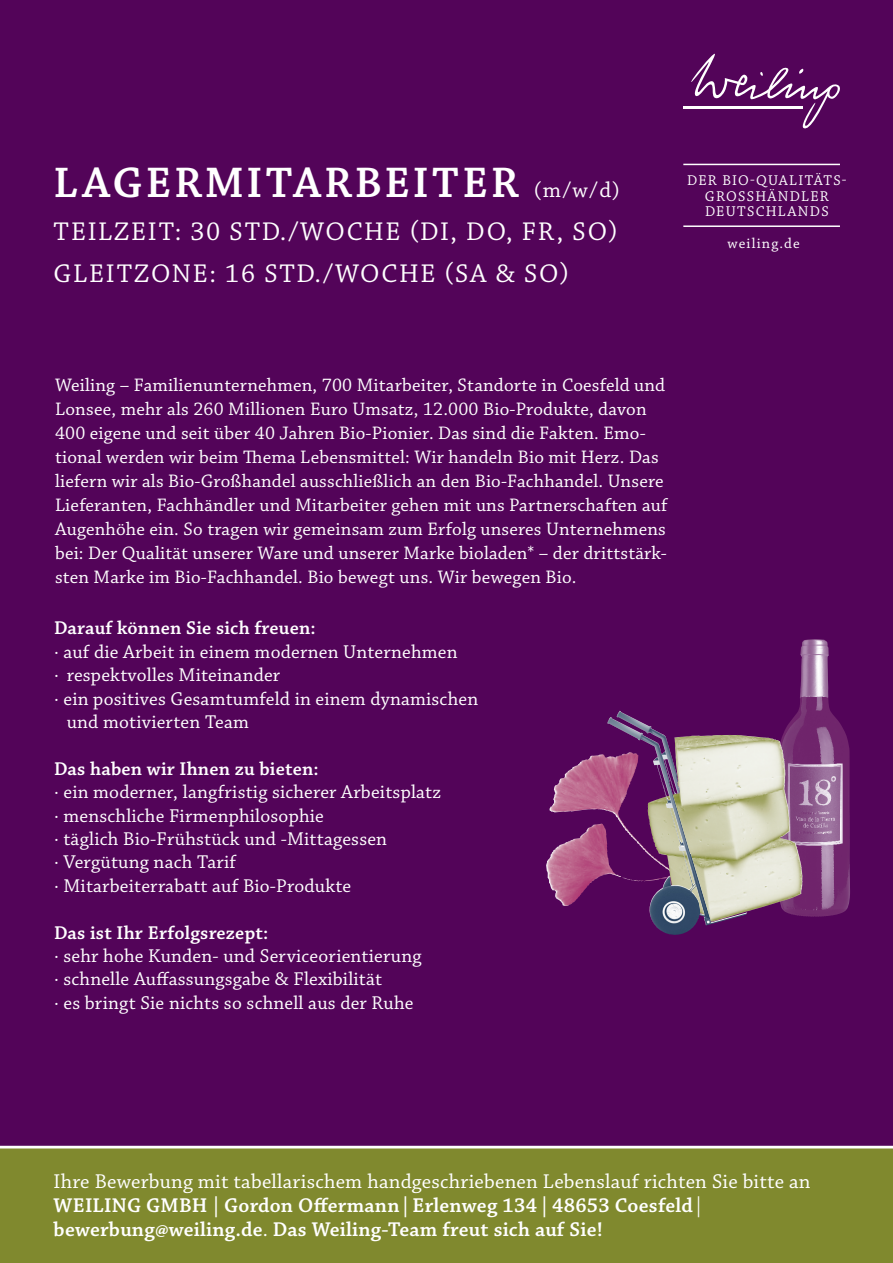
<style>
.page{position:relative;width:893px;height:1263px;background:#fff}
.page>*{position:absolute;margin:0;border:0;box-sizing:border-box;transform-origin:0 0}
.t1{font:600 45px "Chaparral Pro";letter-spacing:.065em;color:#fff}
.t2{font:27px/42px "Chaparral Pro";letter-spacing:.065em;color:#fff}
.t3{font:600 21px/24px "Chaparral Pro";letter-spacing:.01em;color:#fff}
.t4{font:19.5px/23.4px "Chaparral Pro";letter-spacing:.01em;color:#fff}
.t5{font:600 19.5px "Chaparral Pro";letter-spacing:.01em;color:#fff}
.t6{font:19.05px/24px "Chaparral Pro";letter-spacing:.01em;color:#fff}
.t7{font:15px/15.5px "Chaparral Pro";letter-spacing:.08em;color:#fff;text-align:center}
.s1{font-weight:400;font-size:22.5px}
.s2{font-weight:400}
</style>
<div class="page">
<div style="left:0;top:0;width:893px;height:1148px;background:#530459"></div>
<div style="left:0;top:1148px;width:893px;height:115px;background:#80892e"></div>
<hr style="left:0;top:1146px;width:893px;height:2px;background:#fff">
<hr style="left:683px;top:225px;width:157px;height:2px;background:#fff">
<hr style="left:683px;top:164px;width:157px;height:1px;background:#fff">
<svg style="left:691px;top:53px;width:149px;height:76px"></svg>
<hr style="left:683px;top:106px;width:120px;height:3px;background:#fff">
<img style="left:779px;top:639px;width:71px;height:278px">
<img style="left:549px;top:754px;width:58px;height:58px">
<img style="left:607px;top:717px;width:140px;height:218px">
<h1 class="t1" style="left:54px;top:158px;width:568px">LAGERMITARBEITER <span class="s1">(m/w/d)</span></h1>
<h2 class="t2" style="left:54px;top:211px;width:565px">TEILZEIT: 30 STD./WOCHE (DI, DO, FR, SO)<br>GLEITZONE: 16 STD./WOCHE (SA &amp; SO)</h2>
<p class="t7" style="left:687px;top:173px;width:161px">DER BIO-QUALITÄTS-<br>GROSSHÄNDLER<br>DEUTSCHLANDS</p>
<p class="t7" style="left:727px;top:236px;width:74px">weiling.de</p>
<p class="t6" style="left:55px;top:374px;width:614px">Weiling – Familienunternehmen, 700 Mitarbeiter, Standorte in Coesfeld und Lonsee, mehr als 260 Millionen Euro Umsatz, 12.000 Bio-Produkte, davon 400 eigene und seit über 40 Jahren Bio-Pionier. Das sind die Fakten. Emo&shy;tional werden wir beim Thema Lebensmittel: Wir handeln Bio mit Herz. Das liefern wir als Bio-Großhandel ausschließlich an den Bio-Fachhandel. Unsere Lieferanten, Fachhändler und Mitarbeiter gehen mit uns Partnerschaften auf Augenhöhe ein. So tragen wir gemeinsam zum Erfolg unseres Unternehmens bei: Der Qualität unserer Ware und unserer Marke bioladen* – der drittstärk&shy;sten Marke im Bio-Fachhandel. Bio bewegt uns. Wir bewegen Bio.</p>
<p class="t5" style="left:54px;top:617px;width:263px">Darauf können Sie sich freuen:</p>
<p class="t4" style="left:54px;top:641px;width:405px">· auf die Arbeit in einem modernen Unternehmen</p>
<p class="t4" style="left:54px;top:664px;width:228px">· respektvolles Miteinander</p>
<p class="t4" style="left:54px;top:687px;width:426px">· ein positives Gesamtumfeld in einem dynamischen</p>
<p class="t4" style="left:67px;top:711px;width:184px">und motivierten Team</p>
<p class="t5" style="left:54px;top:757px;width:266px">Das haben wir Ihnen zu bieten:</p>
<p class="t4" style="left:54px;top:781px;width:389px">· ein moderner, langfristig sicherer Arbeitsplatz · menschliche Firmenphilosophie<br>· täglich Bio-Frühstück und -Mittagessen<br>· Vergütung nach Tarif<br>· Mitarbeiterrabatt auf Bio-Produkte</p>
<p class="t5" style="left:54px;top:921px;width:216px">Das ist Ihr Erfolgsrezept:</p>
<p class="t4" style="left:54px;top:945px;width:369px">· sehr hohe Kunden- und Serviceorientierung · schnelle Auffassungsgabe &amp; Flexibilität<br>· es bringt Sie nichts so schnell aus der Ruhe</p>
<p class="t3" style="left:54px;top:1170px;width:759px"><span class="s2">Ihre Bewerbung mit tabellarischem handgeschriebenen Lebenslauf richten Sie bitte an<br></span>WEILING GMBH |Gordon Offermann|Erlenweg 134|48653 Coesfeld<span class="s2">| </span>bewerbung@weiling.de<span class="s2">.</span> Das Weiling-Team freut sich auf Sie!</p>
</div>
